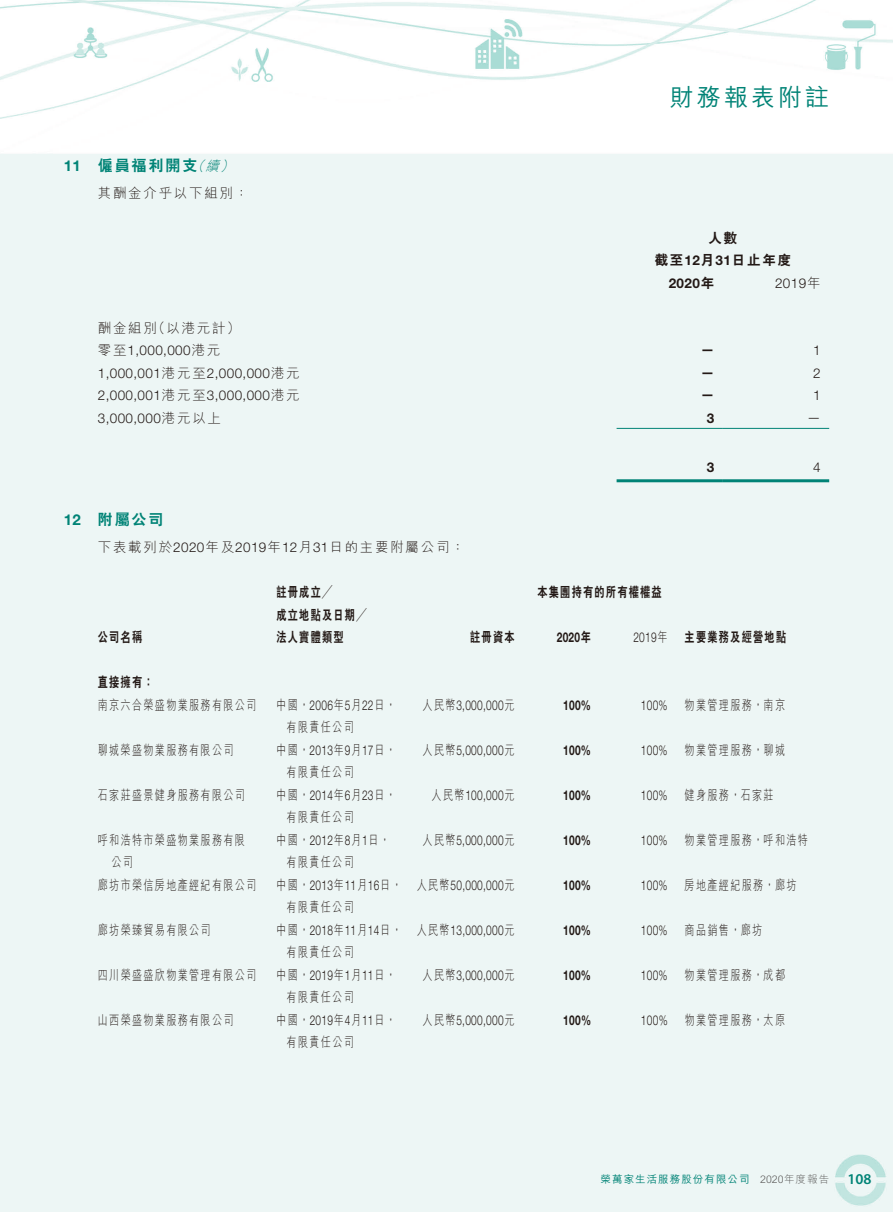
<style>
.page{position:relative;width:893px;height:1212px;background:#fff}
.page>*{position:absolute;margin:0;border:0;box-sizing:border-box;transform-origin:0 0}
.t1{font:500 24px "M Hei HK";letter-spacing:.13em;color:#008376}
.t2{font:800 15px "C Hei 2 HK";letter-spacing:.13em;color:#008376}
.t3{font:700 15px "Helvetica Neue LT Std";color:#008376}
.t4{font:600 15px "Myriad Pro";color:#008376}
.t5{font:300 13.5px/22.5px "M Hei HK";letter-spacing:.13em;color:#231916;scale:.75 1}
.t6{font:300 13.5px "Helvetica Neue LT Std";letter-spacing:.03em;color:#231916;scale:.75 1}
.t7{font:300 13.5px "Helvetica Neue LT Std";letter-spacing:.03em;color:#231916}
.t8{font:800 13.5px/22.5px "C Hei 2 HK";letter-spacing:.13em;color:#231916;scale:.75 1}
.t9{font:300 13.5px "M Hei HK";letter-spacing:.13em;color:#231916}
.t10{font:700 13.5px "Helvetica Neue LT Std";letter-spacing:.03em;color:#231916;scale:.75 1}
.t11{font:800 13.5px/22.5px "C Hei 2 HK";letter-spacing:.13em;color:#231916;text-align:center}
.t12{font:700 13.5px "Helvetica Neue LT Std";letter-spacing:.03em;color:#231916}
.t13{font:italic 300 13.5px "M Hei HK";color:#008376}
.t14{font:500 10.5px "M Hei HK";letter-spacing:.1em;color:#008376}
.t15{font:300 10.5px "M Hei HK";letter-spacing:.05em;color:#595857}
.s1{font-family:"M Hei HK"}
.s2{font-family:"Helvetica Neue LT Std"}
.s3{font-family:"Helvetica Neue LT Std";font-weight:700}
.s4{font-family:"C Hei 2 HK";font-weight:800}
</style>
<div class="page">
<hr style="left:617px;top:428px;width:106px;height:1px;background:#008376">
<hr style="left:723px;top:428px;width:106px;height:1px;background:#008376">
<hr style="left:617px;top:479px;width:106px;height:3px;background:#008376">
<hr style="left:723px;top:479px;width:106px;height:3px;background:#008376">
<h1 class="t1" style="left:670px;top:80px;width:161px">財務報表附註</h1>
<p class="t3" style="left:64px;top:156px;width:19px">11</p>
<p class="t3" style="left:64px;top:511px;width:19px">12</p>
<p class="t2" style="left:98px;top:158px;width:101px">僱員福利開支</p>
<p class="t13" style="left:205px;top:159px;width:19px">續</p>
<p class="t13" style="left:191px;top:159px;width:19px">（</p>
<p class="t13" style="left:220px;top:159px;width:19px">(</p>
<p class="t9" style="left:98px;top:186px;width:152px">其酬金介乎以下組別：</p>
<p class="t9" style="left:152px;top:321px;width:90px">（以港元計(</p>
<p class="t9" style="left:98px;top:321px;width:61px">酬金組別</p>
<p class="t7" style="left:98px;top:342px;width:124px"><span class="s1">零至</span>1,000,000<span class="s1">港元</span></p>
<p class="t7" style="left:98px;top:364px;width:203px">1,000,001<span class="s1">港元至</span>2,000,000<span class="s1">港元</span></p>
<p class="t7" style="left:98px;top:387px;width:203px">2,000,001<span class="s1">港元至</span>3,000,000<span class="s1">港元</span></p>
<p class="t7" style="left:98px;top:409px;width:125px">3,000,000<span class="s1">港元以上</span></p>
<p class="t2" style="left:98px;top:512px;width:67px">附屬公司</p>
<p class="t9" style="left:98px;top:540px;width:368px">下表載列於<span class="s2">2020</span>年及<span class="s2">2019</span>年<span class="s2">12</span>月<span class="s2">31</span>日的主要附屬公司：</p>
<p class="t8" style="left:276px;top:581px;width:122px">註冊成立╱<br>成立地點及日期╱</p>
<p class="t8" style="left:98px;top:626px;width:61px">公司名稱</p>
<p class="t8" style="left:276px;top:626px;width:91px">法人實體類型</p>
<p class="t8" style="left:470px;top:626px;width:61px">註冊資本</p>
<p class="t8" style="left:98px;top:671px;width:76px">直接擁有：</p>
<p class="t5" style="left:98px;top:693px;width:213px">南京六合榮盛物業服務有限公司</p>
<p class="t5" style="left:276px;top:693px;width:161px">中國，<span class="s2">2006</span>年 月<span class="s2">5 22</span>日，</p>
<p class="t6" style="left:423px;top:696px;width:124px"><span class="s1">人民幣</span>3,000,000<span class="s1">元</span></p>
<p class="t5" style="left:287px;top:716px;width:91px">有限責任公司</p>
<p class="t5" style="left:98px;top:738px;width:183px">聊城榮盛物業服務有限公司</p>
<p class="t5" style="left:276px;top:738px;width:161px">中國，<span class="s2">2013</span>年 月<span class="s2">9 17</span>日，</p>
<p class="t6" style="left:423px;top:741px;width:124px"><span class="s1">人民幣</span>5,000,000<span class="s1">元</span></p>
<p class="t5" style="left:287px;top:761px;width:91px">有限責任公司</p>
<p class="t5" style="left:98px;top:783px;width:198px">石家莊盛景健身服務有限公司</p>
<p class="t5" style="left:276px;top:783px;width:161px">中國，<span class="s2">2014</span>年 月<span class="s2">6 23</span>日，</p>
<p class="t6" style="left:432px;top:786px;width:112px"><span class="s1">人民幣</span>100,000<span class="s1">元</span></p>
<p class="t5" style="left:287px;top:806px;width:91px">有限責任公司</p>
<p class="t11" style="left:655px;top:226px;width:138px">人數<br>截至<span class="s3">12</span>月<span class="s3">31</span>日止年度</p>
<p class="t7" style="left:775px;top:274px;width:47px">2019<span class="s1">年</span></p>
<p class="t12" style="left:669px;top:274px;width:47px">2020<span class="s4">年</span></p>
<p class="t12" style="left:701px;top:341px;width:15px">—</p>
<p class="t7" style="left:813px;top:342px;width:9px">1</p>
<p class="t12" style="left:701px;top:364px;width:15px">—</p>
<p class="t7" style="left:813px;top:364px;width:9px">2</p>
<p class="t12" style="left:701px;top:386px;width:15px">—</p>
<p class="t7" style="left:813px;top:387px;width:9px">1</p>
<p class="t12" style="left:707px;top:409px;width:9px">3</p>
<p class="t7" style="left:807px;top:409px;width:15px">—</p>
<p class="t12" style="left:707px;top:459px;width:9px">3</p>
<p class="t7" style="left:813px;top:459px;width:9px">4</p>
<p class="t8" style="left:537px;top:581px;width:167px">本集團持有的所有權權益</p>
<p class="t10" style="left:557px;top:629px;width:47px">2020<span class="s4">年</span></p>
<p class="t6" style="left:633px;top:629px;width:47px">2019<span class="s1">年</span></p>
<p class="t8" style="left:685px;top:626px;width:137px">主要業務及經營地點</p>
<p class="t10" style="left:563px;top:696px;width:39px">100%</p>
<p class="t6" style="left:641px;top:696px;width:37px">100%</p>
<p class="t5" style="left:685px;top:693px;width:135px">物業管理服務，南京</p>
<p class="t10" style="left:563px;top:741px;width:39px">100%</p>
<p class="t6" style="left:641px;top:741px;width:37px">100%</p>
<p class="t5" style="left:685px;top:738px;width:135px">物業管理服務，聊城</p>
<p class="t10" style="left:563px;top:786px;width:39px">100%</p>
<p class="t6" style="left:641px;top:786px;width:37px">100%</p>
<p class="t5" style="left:685px;top:783px;width:120px">健身服務，石家莊</p>
<p class="t6" style="left:423px;top:831px;width:124px"><span class="s1">人民幣</span>5,000,000<span class="s1">元</span></p>
<p class="t5" style="left:111px;top:828px;width:180px;text-indent:-14px">呼和浩特市榮盛物業服務有限公司</p>
<p class="t5" style="left:287px;top:828px;width:139px;text-indent:-10px">中國，<span class="s2">2012</span>年 月<span class="s2">8</span> 日<span class="s2">1</span> ，有限責任公司</p>
<p class="t5" style="left:685px;top:828px;width:166px">物業管理服務，呼和浩特</p>
<p class="t6" style="left:641px;top:831px;width:37px">100%</p>
<p class="t10" style="left:563px;top:831px;width:39px">100%</p>
<p class="t5" style="left:98px;top:873px;width:213px">廊坊市榮信房地產經紀有限公司</p>
<p class="t6" style="left:276px;top:876px;width:169px"><span class="s1">中國，</span>2013<span class="s1">年</span>11<span class="s1">月</span>16<span class="s1">日，</span></p>
<p class="t6" style="left:417px;top:876px;width:132px"><span class="s1">人民幣</span>50,000,000<span class="s1">元</span></p>
<p class="t10" style="left:563px;top:876px;width:39px">100%</p>
<p class="t6" style="left:641px;top:876px;width:37px">100%</p>
<p class="t5" style="left:685px;top:873px;width:151px">房地產經紀服務，廊坊</p>
<p class="t5" style="left:287px;top:896px;width:91px">有限責任公司</p>
<p class="t5" style="left:98px;top:918px;width:152px">廊坊榮臻貿易有限公司</p>
<p class="t6" style="left:276px;top:921px;width:169px"><span class="s1">中國，</span>2018<span class="s1">年</span>11<span class="s1">月</span>14<span class="s1">日，</span></p>
<p class="t6" style="left:417px;top:921px;width:132px"><span class="s1">人民幣</span>13,000,000<span class="s1">元</span></p>
<p class="t10" style="left:563px;top:921px;width:39px">100%</p>
<p class="t6" style="left:641px;top:921px;width:37px">100%</p>
<p class="t5" style="left:685px;top:918px;width:105px">商品銷售，廊坊</p>
<p class="t5" style="left:287px;top:941px;width:91px">有限責任公司</p>
<p class="t5" style="left:98px;top:963px;width:213px">四川榮盛盛欣物業管理有限公司</p>
<p class="t5" style="left:276px;top:963px;width:161px">中國，<span class="s2">2019</span>年 月<span class="s2">1 11</span>日，</p>
<p class="t6" style="left:423px;top:966px;width:124px"><span class="s1">人民幣</span>3,000,000<span class="s1">元</span></p>
<p class="t10" style="left:563px;top:966px;width:39px">100%</p>
<p class="t6" style="left:641px;top:966px;width:37px">100%</p>
<p class="t5" style="left:685px;top:963px;width:135px">物業管理服務，成都</p>
<p class="t5" style="left:287px;top:986px;width:91px">有限責任公司</p>
<p class="t5" style="left:98px;top:1008px;width:183px">山西榮盛物業服務有限公司</p>
<p class="t5" style="left:276px;top:1008px;width:161px">中國，<span class="s2">2019</span>年 月<span class="s2">4 11</span>日，</p>
<p class="t6" style="left:423px;top:1011px;width:124px"><span class="s1">人民幣</span>5,000,000<span class="s1">元</span></p>
<p class="t10" style="left:563px;top:1011px;width:39px">100%</p>
<p class="t6" style="left:641px;top:1011px;width:37px">100%</p>
<p class="t5" style="left:685px;top:1008px;width:135px">物業管理服務，太原</p>
<p class="t5" style="left:287px;top:1031px;width:91px">有限責任公司</p>
<p class="t14" style="left:601px;top:1172px;width:151px">榮萬家生活服務股份有限公司</p>
<p class="t15" style="left:760px;top:1174px;width:71px">2020年度報告</p>
<p class="t4" style="left:847px;top:1170px;width:26px">108</p>
</div>
